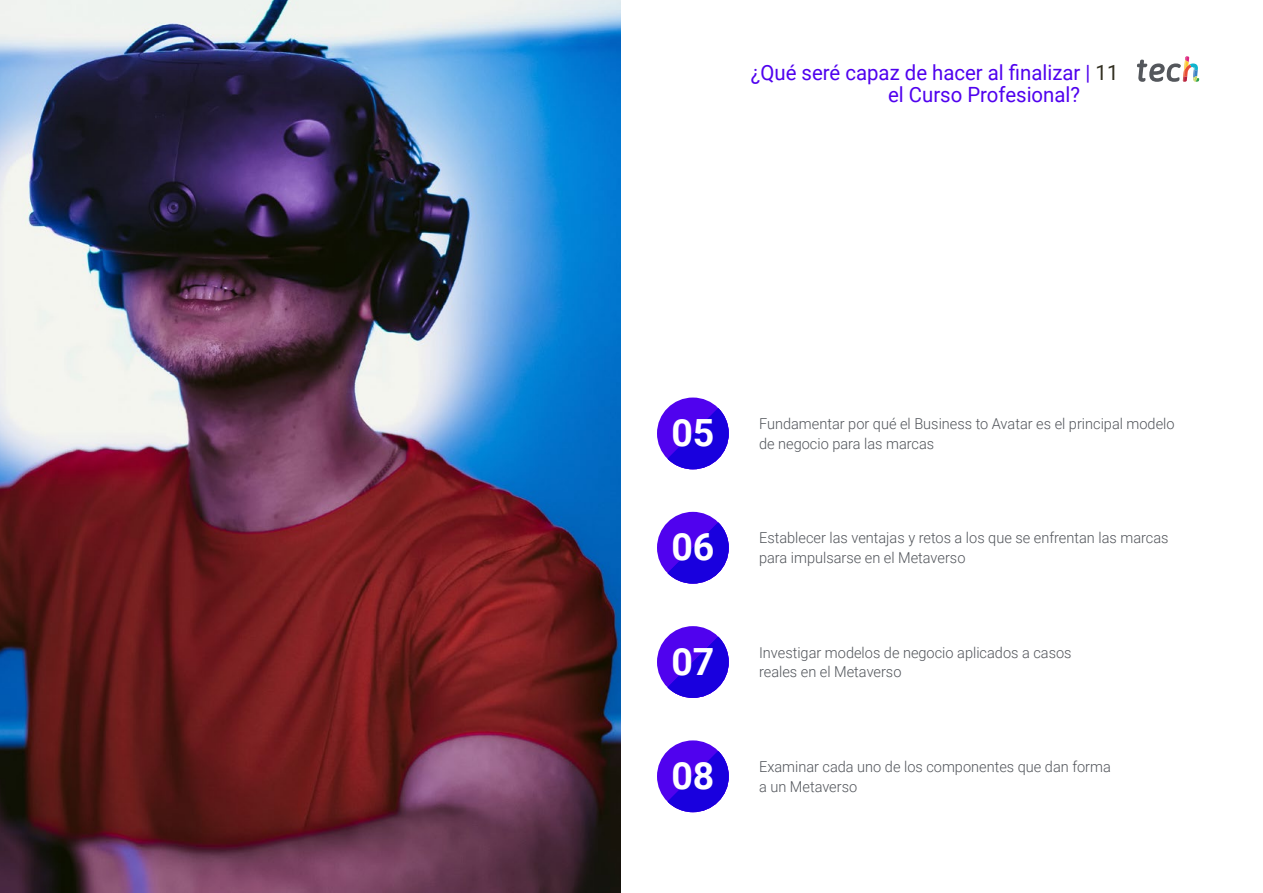
<style>
.page{position:relative;width:1263px;height:893px;background:#fff}
.page>*{position:absolute;margin:0;border:0;box-sizing:border-box;transform-origin:0 0}
.t1{font:700 37.5px "Roboto";color:#fff}
.t2{font:21px/22.5px "Roboto";color:#5002ee}
.t3{font:300 15px/19.5px "Roboto";color:#52555b}
.s1{color:#312e20}
</style>
<div class="page">
<img style="left:0;top:0;width:621px;height:893px">
<svg style="left:1137px;top:56px;width:62px;height:26px"></svg>
<div style="left:657px;top:512px;width:72px;height:72px;background:#5002ee;border-radius:50%"></div>
<svg style="left:667px;top:522px;width:62px;height:62px"></svg>
<div style="left:657px;top:740px;width:72px;height:72px;background:#5002ee;border-radius:50%"></div>
<svg style="left:667px;top:751px;width:62px;height:61px"></svg>
<div style="left:657px;top:626px;width:72px;height:72px;background:#5002ee;border-radius:50%"></div>
<svg style="left:667px;top:637px;width:62px;height:61px"></svg>
<div style="left:657px;top:398px;width:72px;height:71px;background:#5002ee;border-radius:50%"></div>
<svg style="left:667px;top:408px;width:62px;height:61px"></svg>
<h2 class="t2" style="left:888px;top:60px;width:232px;text-indent:-137px">¿Qué seré capaz de hacer al finalizar | <span class="s1">11 </span>el Curso Profesional?</h2>
<h1 class="t1" style="left:671px;top:407px;width:45px">05</h1>
<p class="t3" style="left:759px;top:414px;width:417px">Fundamentar por qué el Business to Avatar es el principal modelo</p>
<p class="t3" style="left:759px;top:433px;width:177px">de negocio para las marcas</p>
<h1 class="t1" style="left:671px;top:521px;width:45px">06</h1>
<p class="t3" style="left:759px;top:528px;width:411px">Establecer las ventajas y retos a los que se enfrentan las marcas para impulsarse en el Metaverso</p>
<h1 class="t1" style="left:671px;top:635px;width:45px">07</h1>
<p class="t3" style="left:759px;top:642px;width:314px">Investigar modelos de negocio aplicados a casos reales en el Metaverso</p>
<h1 class="t1" style="left:671px;top:749px;width:45px">08</h1>
<p class="t3" style="left:759px;top:756px;width:353px">Examinar cada uno de los componentes que dan forma a un Metaverso</p>
</div>
